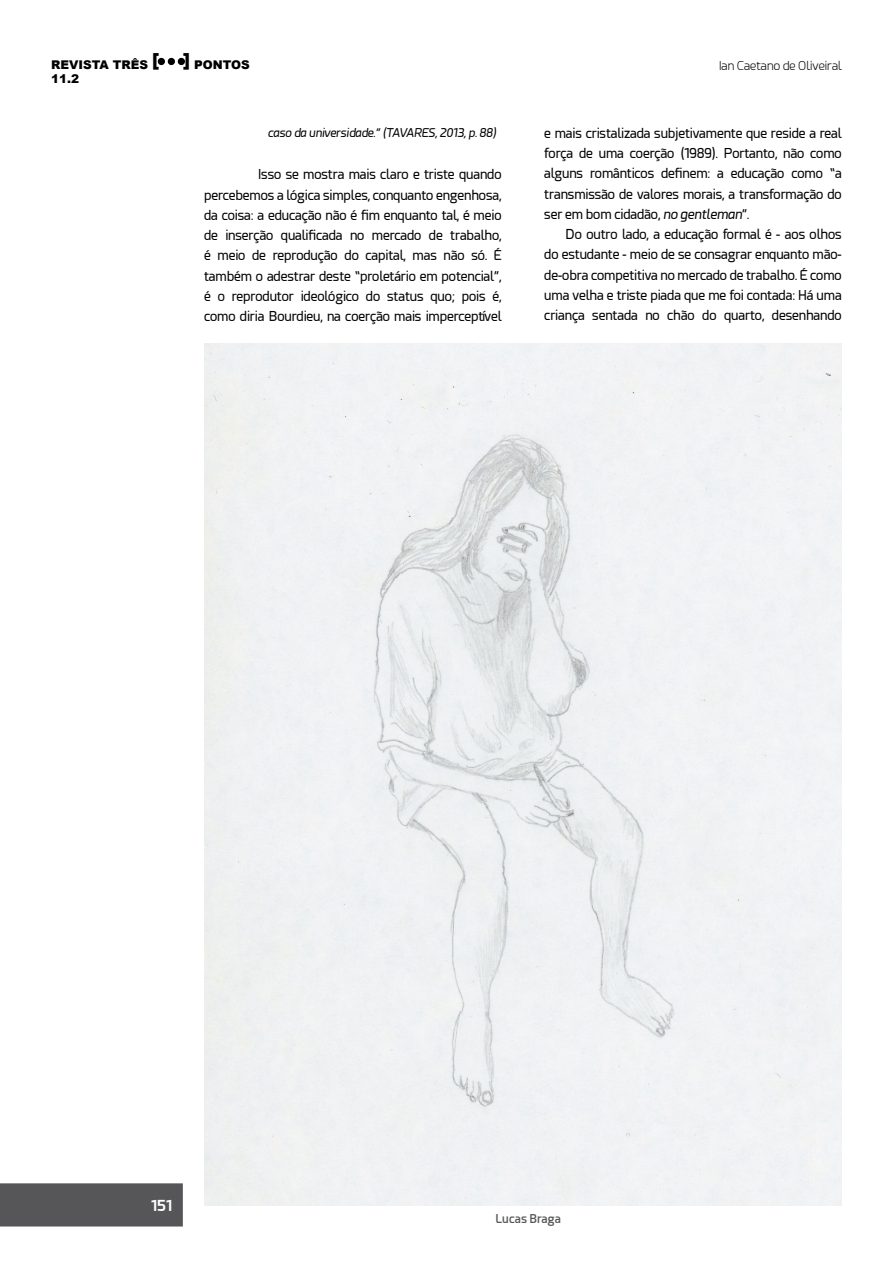
<style>
.page{position:relative;width:893px;height:1276px;background:#fff}
.page>*{position:absolute;margin:0;border:0;box-sizing:border-box;transform-origin:0 0}
.t1{font:700 15px "Esphimere";color:#fff}
.t2{font:13.5px/20.2px "Esphimere";letter-spacing:-.02em;color:#000;text-align:justify}
.t3{font:italic 12px "Esphimere";letter-spacing:-.02em;color:#000}
.t4{font:900 12px "Arial";color:#000}
.t5{font:300 12px "Esphimere";color:#000}
.t6{font:600 12px "Esphimere";color:#565659}
.s1{font-style:italic}
</style>
<div class="page">
<div style="left:158px;top:58px;width:7px;height:7px;border:2px solid #000;border-radius:50%"></div>
<div style="left:168px;top:58px;width:7px;height:7px;border:2px solid #000;border-radius:50%"></div>
<svg style="left:158px;top:59px;width:24px;height:5px"></svg>
<div style="left:178px;top:58px;width:7px;height:7px;border:2px solid #000;border-radius:50%"></div>
<div style="left:0;top:1183px;width:183px;height:43px;background:#565659;border:2px solid #565659"></div>
<img style="left:204px;top:344px;width:638px;height:861px">
<p class="t4" style="left:51px;top:56px;width:110px">REVISTA TRÊS <sup>[</sup></p>
<p class="t4" style="left:183px;top:56px;width:68px"><sup>]</sup> PONTOS</p>
<p class="t4" style="left:51px;top:70px;width:30px">11.2</p>
<p class="t3" style="left:268px;top:125px;width:230px">caso da universidade.” (TAVARES, 2013, p. 88)</p>
<p class="t2" style="left:204px;top:165px;width:299px;text-indent:54px">Isso se mostra mais claro e triste quando percebemos a lógica simples, conquanto engenhosa, da coisa: a educação não é fim enquanto tal, é meio de inserção qualificada no mercado de trabalho, é meio de reprodução do capital, mas não só. É também o adestrar deste “proletário em potencial”, é o reprodutor ideológico do status quo; pois é, como diria Bourdieu, na coerção mais imperceptível</p>
<p class="t5" style="left:719px;top:58px;width:124px">Ian Caetano de Oliveiral</p>
<p class="t2" style="left:544px;top:123px;width:299px">e mais cristalizada subjetivamente que reside a real força de uma coerção (1989). Portanto, não como alguns românticos definem: a educação como “a transmissão de valores morais, a transformação do ser em bom cidadão, <span class="s1">no gentleman</span>”.</p>
<p class="t2" style="left:544px;top:224px;width:299px;text-indent:21px">Do outro lado, a educação formal é - aos olhos do estudante - meio de se consagrar enquanto mão&shy;de-obra competitiva no mercado de trabalho. É como uma velha e triste piada que me foi contada: Há uma criança sentada no chão do quarto, desenhando</p>
<p class="t1" style="left:151px;top:1196px;width:23px">151</p>
<p class="t6" style="left:496px;top:1211px;width:67px">Lucas Braga</p>
</div>
